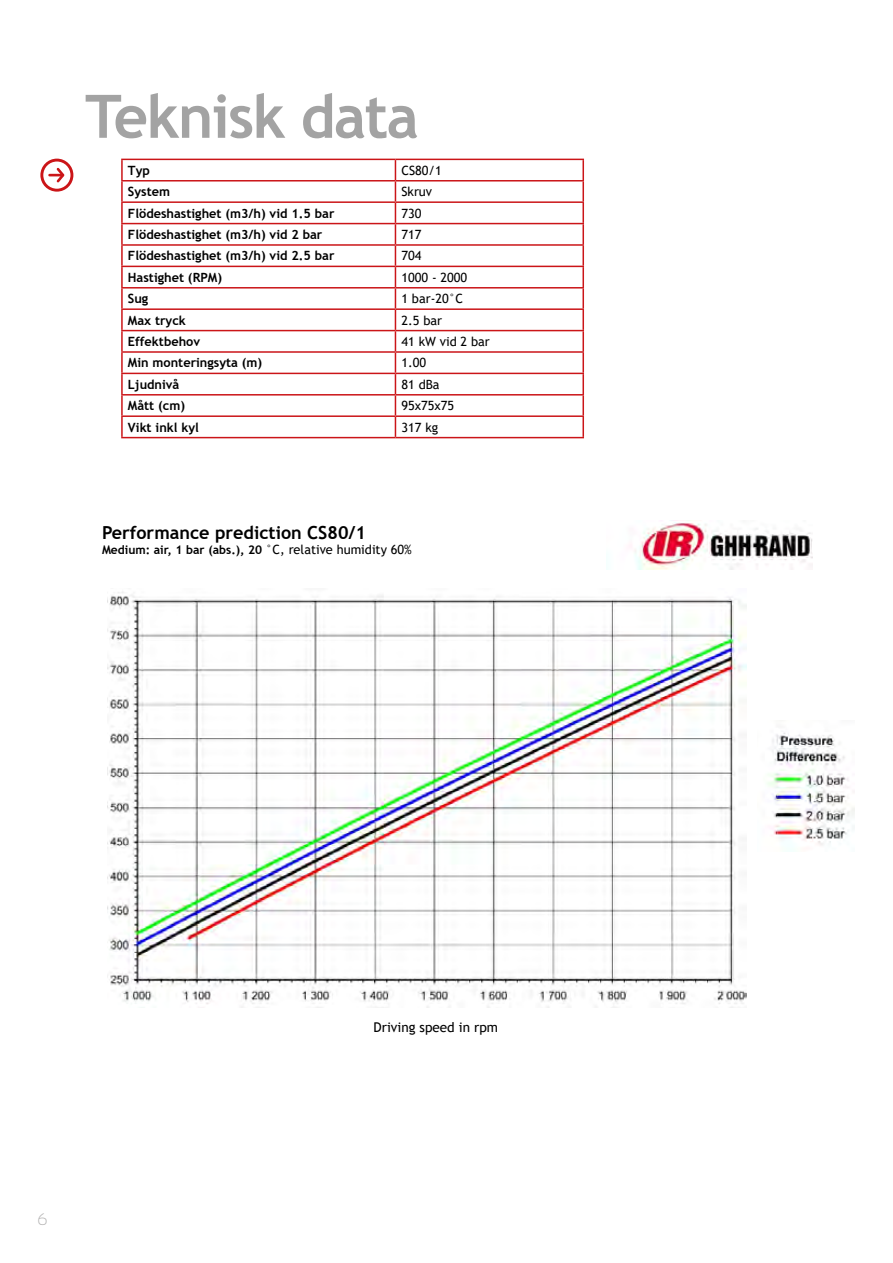
<style>
.page{position:relative;width:893px;height:1263px;background:#fff}
.page>*{position:absolute;margin:0;border:0;box-sizing:border-box;transform-origin:0 0}
.t1{font:700 60px "Trebuchet MS";letter-spacing:-.025em;color:#a3a3a3}
.t2{font:700 18px "Trebuchet MS";color:#000}
.t3{font:300 16.5px "Sansation";color:#b3b2b2}
.t4{font:13.5px "Trebuchet MS";color:#000}
.t5{font:700 12.75px "Trebuchet MS";color:#000}
.t6{font:12.75px "Trebuchet MS";color:#000}
.t7{font:700 12px "Trebuchet MS";color:#000}
.s1{font-weight:400;font-size:12.75px}
</style>
<div class="page">
<div style="left:40px;top:159px;width:33px;height:33px;border:3px solid #cb1518;border-radius:50%"></div>
<svg style="left:50px;top:165px;width:17px;height:20px"></svg>
<hr style="left:121px;top:159px;width:274px;height:1px;background:#cb1518">
<hr style="left:121px;top:160px;width:2px;height:20px;background:#cb1518">
<hr style="left:395px;top:159px;width:189px;height:1px;background:#cb1518">
<hr style="left:582px;top:160px;width:2px;height:20px;background:#cb1518">
<hr style="left:121px;top:180px;width:274px;height:1px;background:#cb1518">
<hr style="left:121px;top:181px;width:2px;height:20px;background:#cb1518">
<hr style="left:395px;top:180px;width:189px;height:1px;background:#cb1518">
<hr style="left:582px;top:181px;width:2px;height:20px;background:#cb1518">
<hr style="left:121px;top:201px;width:274px;height:2px;background:#cb1518">
<hr style="left:121px;top:203px;width:2px;height:20px;background:#cb1518">
<hr style="left:395px;top:201px;width:189px;height:2px;background:#cb1518">
<hr style="left:582px;top:203px;width:2px;height:20px;background:#cb1518">
<hr style="left:121px;top:223px;width:274px;height:1px;background:#cb1518">
<hr style="left:121px;top:224px;width:2px;height:20px;background:#cb1518">
<hr style="left:395px;top:223px;width:189px;height:1px;background:#cb1518">
<hr style="left:582px;top:224px;width:2px;height:20px;background:#cb1518">
<hr style="left:121px;top:244px;width:274px;height:2px;background:#cb1518">
<hr style="left:121px;top:246px;width:2px;height:20px;background:#cb1518">
<hr style="left:395px;top:244px;width:189px;height:2px;background:#cb1518">
<hr style="left:582px;top:246px;width:2px;height:20px;background:#cb1518">
<hr style="left:121px;top:266px;width:274px;height:1px;background:#cb1518">
<hr style="left:121px;top:267px;width:2px;height:20px;background:#cb1518">
<hr style="left:395px;top:266px;width:189px;height:1px;background:#cb1518">
<hr style="left:582px;top:267px;width:2px;height:20px;background:#cb1518">
<hr style="left:121px;top:287px;width:274px;height:2px;background:#cb1518">
<svg style="left:121px;top:289px;width:2px;height:19px"></svg>
<hr style="left:395px;top:287px;width:189px;height:2px;background:#cb1518">
<svg style="left:582px;top:289px;width:2px;height:19px"></svg>
<hr style="left:121px;top:308px;width:274px;height:2px;background:#cb1518">
<hr style="left:121px;top:310px;width:2px;height:20px;background:#cb1518">
<hr style="left:395px;top:308px;width:189px;height:2px;background:#cb1518">
<hr style="left:582px;top:310px;width:2px;height:20px;background:#cb1518">
<hr style="left:121px;top:330px;width:274px;height:1px;background:#cb1518">
<hr style="left:121px;top:331px;width:2px;height:20px;background:#cb1518">
<hr style="left:395px;top:330px;width:189px;height:1px;background:#cb1518">
<hr style="left:582px;top:331px;width:2px;height:20px;background:#cb1518">
<hr style="left:121px;top:351px;width:274px;height:2px;background:#cb1518">
<hr style="left:121px;top:353px;width:2px;height:20px;background:#cb1518">
<hr style="left:395px;top:351px;width:189px;height:2px;background:#cb1518">
<hr style="left:582px;top:353px;width:2px;height:20px;background:#cb1518">
<hr style="left:121px;top:373px;width:274px;height:1px;background:#cb1518">
<hr style="left:121px;top:374px;width:2px;height:20px;background:#cb1518">
<hr style="left:395px;top:373px;width:189px;height:1px;background:#cb1518">
<hr style="left:582px;top:374px;width:2px;height:20px;background:#cb1518">
<hr style="left:121px;top:394px;width:274px;height:2px;background:#cb1518">
<svg style="left:121px;top:396px;width:2px;height:19px"></svg>
<hr style="left:395px;top:394px;width:189px;height:2px;background:#cb1518">
<svg style="left:582px;top:396px;width:2px;height:19px"></svg>
<hr style="left:121px;top:415px;width:274px;height:2px;background:#cb1518">
<hr style="left:121px;top:417px;width:2px;height:20px;background:#cb1518">
<hr style="left:395px;top:415px;width:189px;height:2px;background:#cb1518">
<svg style="left:395px;top:160px;width:1px;height:277px"></svg>
<hr style="left:582px;top:417px;width:2px;height:20px;background:#cb1518">
<hr style="left:121px;top:437px;width:274px;height:1px;background:#cb1518">
<hr style="left:395px;top:437px;width:189px;height:1px;background:#cb1518">
<img style="left:107px;top:591px;width:639px;height:416px">
<img style="left:629px;top:520px;width:183px;height:49px">
<img style="left:767px;top:732px;width:87px;height:120px">
<h1 class="t1" style="left:85px;top:79px;width:335px">Teknisk data</h1>
<p class="t5" style="left:128px;top:162px;width:24px">Typ</p>
<p class="t6" style="left:401px;top:162px;width:42px">CS80/1</p>
<p class="t5" style="left:128px;top:184px;width:44px">System</p>
<p class="t6" style="left:401px;top:184px;width:32px">Skruv</p>
<p class="t5" style="left:128px;top:205px;width:208px">Flödeshastighet (m3/h) vid 1.5 bar</p>
<p class="t6" style="left:401px;top:205px;width:22px">730</p>
<p class="t5" style="left:128px;top:226px;width:196px">Flödeshastighet (m3/h) vid 2 bar</p>
<p class="t6" style="left:401px;top:226px;width:22px">717</p>
<p class="t5" style="left:128px;top:248px;width:208px">Flödeshastighet (m3/h) vid 2.5 bar</p>
<p class="t6" style="left:401px;top:248px;width:22px">704</p>
<p class="t5" style="left:128px;top:269px;width:96px">Hastighet (RPM)</p>
<p class="t6" style="left:401px;top:269px;width:67px">1000 - 2000</p>
<p class="t5" style="left:128px;top:291px;width:22px">Sug</p>
<p class="t6" style="left:401px;top:291px;width:63px">1 bar-20°C</p>
<p class="t5" style="left:128px;top:312px;width:59px">Max tryck</p>
<p class="t6" style="left:401px;top:312px;width:42px">2.5 bar</p>
<p class="t5" style="left:128px;top:333px;width:74px">Effektbehov</p>
<p class="t6" style="left:401px;top:333px;width:90px">41 kW vid 2 bar</p>
<p class="t5" style="left:128px;top:355px;width:136px">Min monteringsyta (m)</p>
<p class="t6" style="left:401px;top:355px;width:26px">1.00</p>
<p class="t5" style="left:128px;top:376px;width:53px">Ljudnivå</p>
<p class="t6" style="left:401px;top:376px;width:40px">81 dBa</p>
<p class="t5" style="left:128px;top:398px;width:59px">Mått (cm)</p>
<p class="t6" style="left:401px;top:398px;width:54px">95x75x75</p>
<p class="t5" style="left:128px;top:419px;width:73px">Vikt inkl kyl</p>
<p class="t6" style="left:401px;top:419px;width:38px">317 kg</p>
<h2 class="t2" style="left:102px;top:521px;width:266px">Performance prediction CS80/1</h2>
<p class="t7" style="left:102px;top:543px;width:311px">Medium: air, 1 bar (abs.), 20 <span class="s1">°C, relative humidity 60%</span></p>
<p class="t3" style="left:37px;top:1210px;width:12px">6</p>
<p class="t4" style="left:373px;top:1019px;width:126px">Driving speed in rpm</p>
</div>
